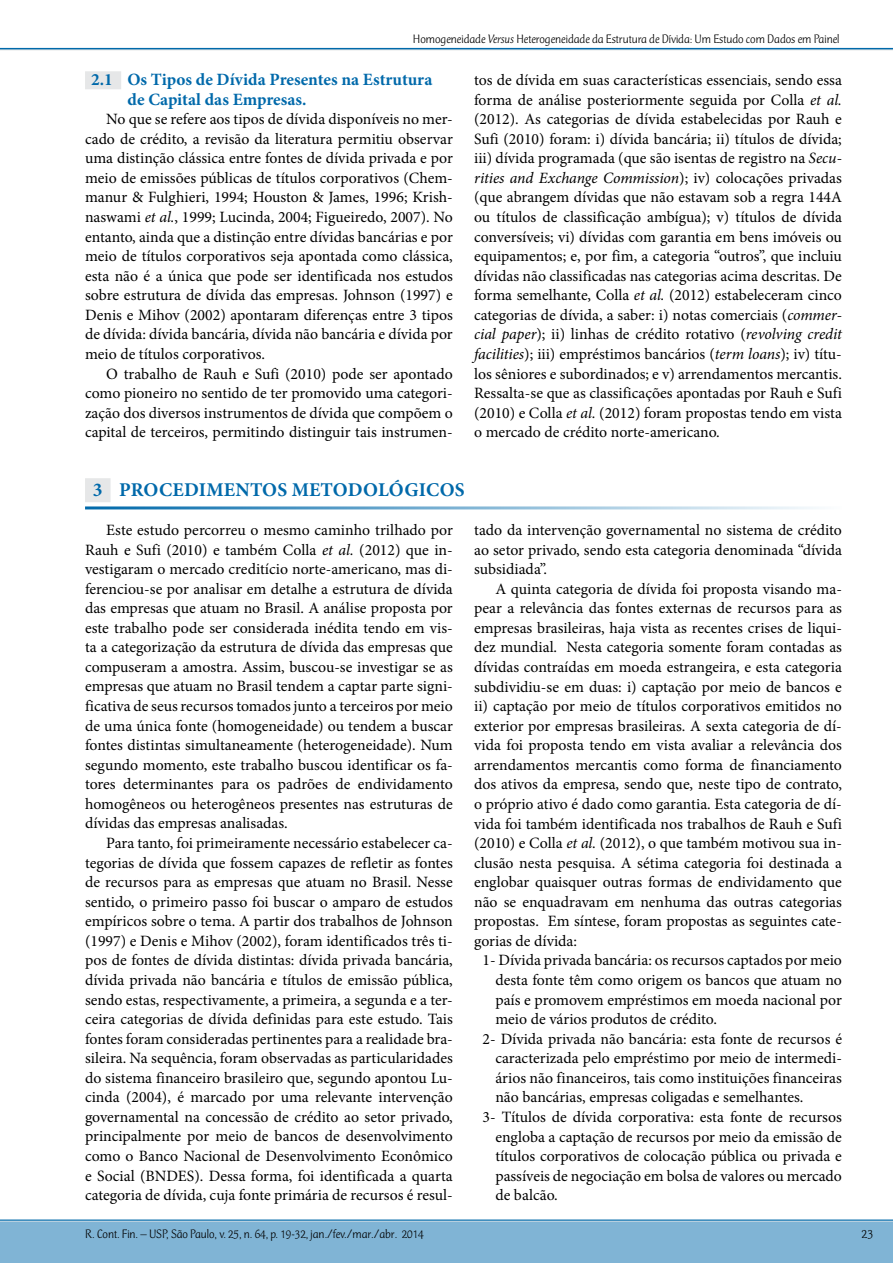
<style>
.page{position:relative;width:893px;height:1263px;background:#fff}
.page>*{position:absolute;margin:0;border:0;box-sizing:border-box;transform-origin:0 0}
.t1{font:700 19.5px "Minion Pro";letter-spacing:.01em;color:#0069aa}
.t2{font:700 17.25px/19.5px "Minion Pro";color:#0069aa}
.t3{font:15.75px/19.5px "Minion Pro";color:#000;text-align:justify}
.t4{font:300 13.5px "CT Mercurius Std";color:#000}
.t5{font:300 12.75px "CT Mercurius Std";color:#000}
.s1{font-style:italic}
</style>
<div class="page">
<hr style="left:0;top:49px;width:893px;height:1px;background:#e6e7e8">
<hr style="left:0;top:48px;width:893px;height:1px;background:#0069aa">
<div style="left:0;top:1221px;width:893px;height:42px;background:#80b4d5"></div>
<hr style="left:0;top:1219px;width:893px;height:2px;background:#3387bb">
<div style="left:85px;top:71px;width:36px;height:18px;background:#e6e7e8"></div>
<div style="left:85px;top:478px;width:26px;height:24px;background:#e6e7e8"></div>
<p class="t5" style="left:413px;top:32px;width:428px">Homogeneidade <span class="s1">Versus</span> Heterogeneidade da Estrutura de Dívida: Um Estudo com Dados em Painel</p>
<p class="t2" style="left:128px;top:70px;width:306px;text-indent:-36px">2.1 Os Tipos de Dívida Presentes na Estrutura de Capital das Empresas.</p>
<p class="t3" style="left:85px;top:109px;width:369px;text-indent:21px">No que se refere aos tipos de dívida disponíveis no mer&shy;cado de crédito, a revisão da literatura permitiu observar uma distinção clássica entre fontes de dívida privada e por meio de emissões públicas de títulos corporativos (Chem&shy;manur &amp; Fulghieri, 1994; Houston &amp; James, 1996; Krish&shy;naswami <span class="s1">et al.</span>, 1999; Lucinda, 2004; Figueiredo, 2007). No entanto, ainda que a distinção entre dívidas bancárias e por meio de títulos corporativos seja apontada como clássica, esta não é a única que pode ser identificada nos estudos sobre estrutura de dívida das empresas. Johnson (1997) e Denis e Mihov (2002) apontaram diferenças entre 3 tipos de dívida: dívida bancária, dívida não bancária e dívida por meio de títulos corporativos.</p>
<p class="t3" style="left:85px;top:364px;width:369px;text-indent:21px">O trabalho de Rauh e Sufi (2010) pode ser apontado como pioneiro no sentido de ter promovido uma categori&shy;zação dos diversos instrumentos de dívida que compõem o capital de terceiros, permitindo distinguir tais instrumen-</p>
<p class="t3" style="left:474px;top:70px;width:369px">tos de dívida em suas características essenciais, sendo essa forma de análise posteriormente seguida por Colla <span class="s1">et al. </span>(2012). As categorias de dívida estabelecidas por Rauh e Sufi (2010) foram: i) dívida bancária; ii) títulos de dívida; iii) dívida programada (que são isentas de registro na <span class="s1">Secu&shy;rities and Exchange Commission</span>); iv) colocações privadas (que abrangem dívidas que não estavam sob a regra 144A ou títulos de classificação ambígua); v) títulos de dívida conversíveis; vi) dívidas com garantia em bens imóveis ou equipamentos; e, por fim, a categoria “outros”, que incluiu dívidas não classificadas nas categorias acima descritas. De forma semelhante, Colla <span class="s1">et al.</span> (2012) estabeleceram cinco categorias de dívida, a saber: i) notas comerciais (<span class="s1">commer&shy;cial paper</span>); ii) linhas de crédito rotativo (<span class="s1">revolving credit facilities</span>); iii) empréstimos bancários (<span class="s1">term loans</span>); iv) títu&shy;los sêniores e subordinados; e v) arrendamentos mercantis.<br>Ressalta-se que as classificações apontadas por Rauh e Sufi (2010) e Colla <span class="s1">et al.</span> (2012) foram propostas tendo em vista o mercado de crédito norte-americano.</p>
<p class="t1" style="left:93px;top:476px;width:93px">3 Procedime</p>
<p class="t1" style="left:235px;top:476px;width:114px">ntos Metodo</p>
<p class="t1" style="left:378px;top:476px;width:75px">lógicos</p>
<p class="t3" style="left:85px;top:520px;width:369px;text-indent:21px">Este estudo percorreu o mesmo caminho trilhado por Rauh e Sufi (2010) e também Colla <span class="s1">et al.</span> (2012) que in&shy;vestigaram o mercado creditício norte-americano, mas di&shy;ferenciou-se por analisar em detalhe a estrutura de dívida das empresas que atuam no Brasil. A análise proposta por este trabalho pode ser considerada inédita tendo em vis&shy;ta a categorização da estrutura de dívida das empresas que compuseram a amostra. Assim, buscou-se investigar se as empresas que atuam no Brasil tendem a captar parte signi&shy;ficativa de seus recursos tomados junto a terceiros por meio de uma única fonte (homogeneidade) ou tendem a buscar fontes distintas simultaneamente (heterogeneidade). Num segundo momento, este trabalho buscou identificar os fa&shy;tores determinantes para os padrões de endividamento homogêneos ou heterogêneos presentes nas estruturas de dívidas das empresas analisadas.</p>
<p class="t3" style="left:85px;top:833px;width:369px;text-indent:21px">Para tanto, foi primeiramente necessário estabelecer ca&shy;tegorias de dívida que fossem capazes de refletir as fontes de recursos para as empresas que atuam no Brasil. Nesse sentido, o primeiro passo foi buscar o amparo de estudos empíricos sobre o tema. A partir dos trabalhos de Johnson (1997) e Denis e Mihov (2002), foram identificados três ti&shy;pos de fontes de dívida distintas: dívida privada bancária, dívida privada não bancária e títulos de emissão pública, sendo estas, respectivamente, a primeira, a segunda e a ter&shy;ceira categorias de dívida definidas para este estudo. Tais fontes foram consideradas pertinentes para a realidade bra&shy;sileira. Na sequência, foram observadas as particularidades do sistema financeiro brasileiro que, segundo apontou Lu&shy;cinda (2004), é marcado por uma relevante intervenção governamental na concessão de crédito ao setor privado, principalmente por meio de bancos de desenvolvimento como o Banco Nacional de Desenvolvimento Econômico e Social (BNDES). Dessa forma, foi identificada a quarta categoria de dívida, cuja fonte primária de recursos é resul-</p>
<p class="t3" style="left:474px;top:520px;width:369px">tado da intervenção governamental no sistema de crédito ao setor privado, sendo esta categoria denominada “dívida subsidiada”.</p>
<p class="t3" style="left:495px;top:579px;width:348px">A quinta categoria de dívida foi proposta visando ma-</p>
<p class="t3" style="left:474px;top:599px;width:369px">pear a relevância das fontes externas de recursos para as</p>
<p class="t3" style="left:474px;top:618px;width:369px">empresas brasileiras, haja vista as recentes crises de liqui-</p>
<p class="t3" style="left:474px;top:638px;width:369px">dez mundial. Nesta categoria somente foram contadas as</p>
<p class="t3" style="left:474px;top:657px;width:369px">dívidas contraídas em moeda estrangeira, e esta categoria</p>
<p class="t3" style="left:474px;top:677px;width:369px">subdividiu-se em duas: i) captação por meio de bancos e</p>
<p class="t3" style="left:474px;top:696px;width:369px">ii) captação por meio de títulos corporativos emitidos no</p>
<p class="t3" style="left:474px;top:716px;width:369px">exterior por empresas brasileiras. A sexta categoria de dí-</p>
<p class="t3" style="left:474px;top:735px;width:369px">vida foi proposta tendo em vista avaliar a relevância dos</p>
<p class="t3" style="left:474px;top:755px;width:369px">arrendamentos mercantis como forma de financiamento</p>
<p class="t3" style="left:474px;top:775px;width:369px">dos ativos da empresa, sendo que, neste tipo de contrato,</p>
<p class="t3" style="left:474px;top:794px;width:369px">o próprio ativo é dado como garantia. Esta categoria de dí-</p>
<p class="t3" style="left:474px;top:814px;width:369px">vida foi também identificada nos trabalhos de Rauh e Sufi</p>
<p class="t3" style="left:474px;top:833px;width:369px">(2010) e Colla <span class="s1">et al.</span> (2012), o que também motivou sua in-</p>
<p class="t3" style="left:474px;top:853px;width:369px">clusão nesta pesquisa. A sétima categoria foi destinada a</p>
<p class="t3" style="left:474px;top:872px;width:369px">englobar quaisquer outras formas de endividamento que</p>
<p class="t3" style="left:474px;top:892px;width:369px">não se enquadravam em nenhuma das outras categorias</p>
<p class="t3" style="left:474px;top:912px;width:369px">propostas. Em síntese, foram propostas as seguintes cate-</p>
<p class="t3" style="left:474px;top:931px;width:104px">gorias de dívida:</p>
<p class="t3" style="left:483px;top:951px;width:361px">1- Dívida privada bancária: os recursos captados por meio</p>
<p class="t3" style="left:495px;top:970px;width:348px">desta fonte têm como origem os bancos que atuam no</p>
<p class="t3" style="left:495px;top:990px;width:348px">país e promovem empréstimos em moeda nacional por</p>
<p class="t3" style="left:495px;top:1009px;width:223px">meio de vários produtos de crédito.</p>
<p class="t3" style="left:483px;top:1029px;width:361px">2- Dívida privada não bancária: esta fonte de recursos é</p>
<p class="t3" style="left:495px;top:1048px;width:348px">caracterizada pelo empréstimo por meio de intermedi-</p>
<p class="t3" style="left:495px;top:1068px;width:348px">ários não financeiros, tais como instituições financeiras</p>
<p class="t3" style="left:495px;top:1088px;width:310px">não bancárias, empresas coligadas e semelhantes.</p>
<p class="t3" style="left:483px;top:1107px;width:361px">3- Títulos de dívida corporativa: esta fonte de recursos</p>
<p class="t3" style="left:495px;top:1127px;width:348px">engloba a captação de recursos por meio da emissão de</p>
<p class="t3" style="left:495px;top:1146px;width:348px">títulos corporativos de colocação pública ou privada e</p>
<p class="t3" style="left:495px;top:1166px;width:348px">passíveis de negociação em bolsa de valores ou mercado</p>
<p class="t3" style="left:495px;top:1185px;width:64px">de balcão.</p>
<p class="t5" style="left:85px;top:1227px;width:340px">R. Cont. Fin. – USP, São Paulo, v. 25, n. 64, p. 19-32, jan./fev./mar./abr. 2014</p>
<p class="t4" style="left:861px;top:1227px;width:13px">23</p>
</div>
